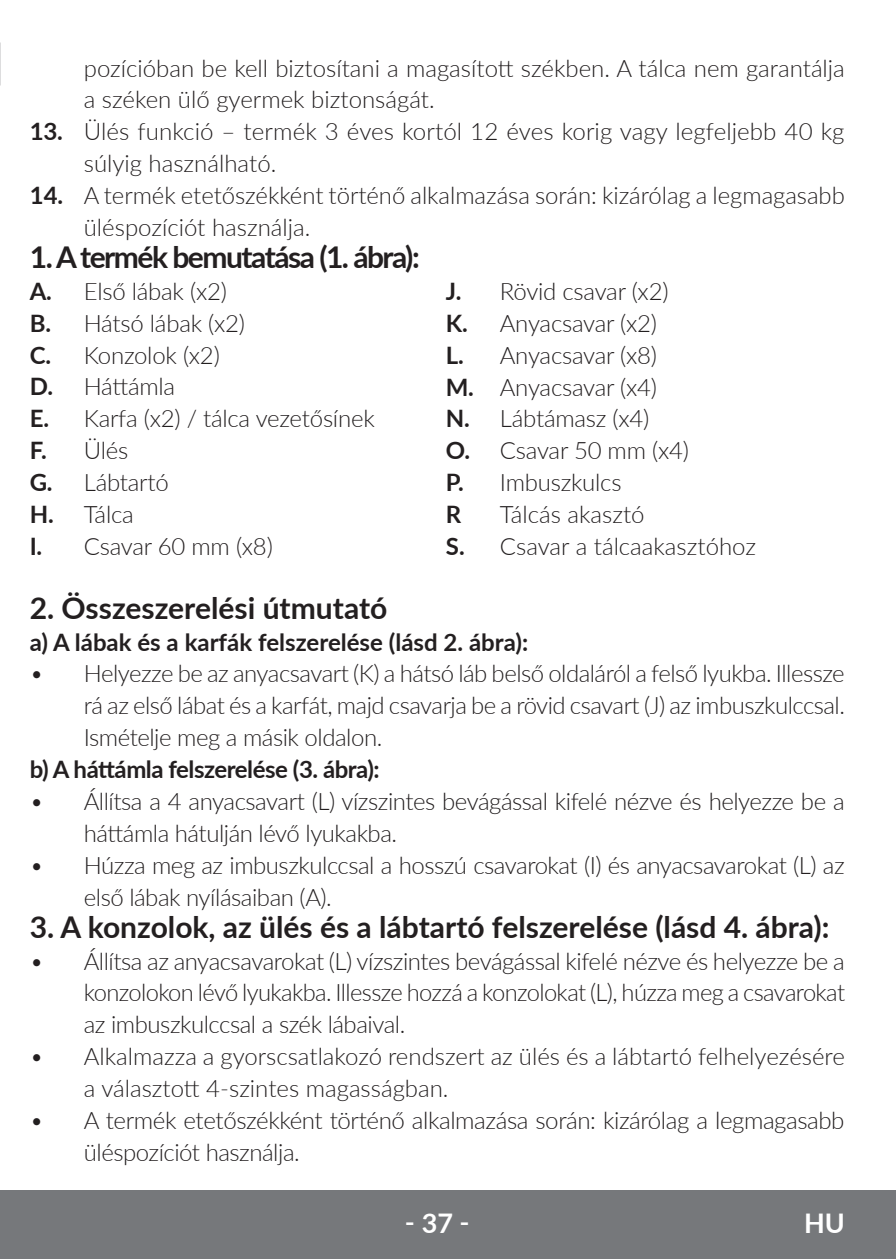
<style>
.page{position:relative;width:896px;height:1259px;background:#fff}
.page>*{position:absolute;margin:0;border:0;box-sizing:border-box;transform-origin:0 0}
.t1{font:700 30px "Lato";color:#231f20}
.t2{font:700 30px "Lato";letter-spacing:-.05em;color:#231f20}
.t3{font:700 27px "Lato";color:#fff}
.t4{font:300 24px/31.8px "Lato";letter-spacing:-.01em;color:#231f20}
.t5{font:700 24px "Lato";color:#231f20}
.t6{font:700 24px "Lato";letter-spacing:-.02em;color:#231f20}
.s1{font-weight:700}
</style>
<div class="page">
<div style="left:0;top:1190px;width:895px;height:69px;background:#76787b"></div>
<p class="t4" style="left:84px;top:51px;width:762px">pozícióban be kell biztosítani a magasított székben. A tálca nem garantálja a széken ülő gyermek biztonságát.</p>
<p class="t4" style="left:84px;top:115px;width:762px;text-indent:-54px"><span class="s1">13.</span> Ülés funkció – termék 3 éves kortól 12 éves korig vagy legfeljebb 40 kg súlyig használható.</p>
<p class="t4" style="left:84px;top:179px;width:762px;text-indent:-54px"><span class="s1">14.</span> A termék etetőszékként történő alkalmazása során: kizárólag a legmagasabb üléspozíciót használja.</p>
<p class="t2" style="left:30px;top:235px;width:391px">1. A termék bemutatása (1. ábra):</p>
<p class="t4" style="left:30px;top:274px;width:346px"><span class="s1">A.</span> Első lábak (x2)<br><span class="s1">B.</span> Hátsó lábak (x2)<br><span class="s1">C.</span> Konzolok (x2)<br><span class="s1">D.</span> Háttámla<br><span class="s1">E.</span> Karfa (x2) / tálca vezetősínek<br><span class="s1">F.</span> Ülés<br><span class="s1">G.</span> Lábtartó<br><span class="s1">H.</span> Tálca<br><span class="s1">I.</span> Csavar 60 mm (x8)</p>
<p class="t4" style="left:446px;top:274px;width:244px"><span class="s1">J.</span> Rövid csavar (x2)<br><span class="s1">K.</span> Anyacsavar (x2)<br><span class="s1">L.</span> Anyacsavar (x8)<br><span class="s1">M.</span> Anyacsavar (x4)<br><span class="s1">N.</span> Lábtámasz (x4)<br><span class="s1">O.</span> Csavar 50 mm (x4)<br><span class="s1">P.</span> Imbuszkulcs<br><span class="s1">R</span></p>
<p class="t4" style="left:446px;top:498px;width:311px;text-indent:54px">Tálcás akasztó<br><span class="s1">S.</span> Csavar a tálcaakasztóhoz</p>
<p class="t1" style="left:30px;top:586px;width:359px">2. Összeszerelési útmutató</p>
<p class="t5" style="left:30px;top:624px;width:500px">a) A lábak és a karfák felszerelése (lásd 2. ábra):</p>
<p class="t4" style="left:84px;top:657px;width:762px;text-align:justify;text-indent:-54px">• Helyezze be az anyacsavart (K) a hátsó láb belső oldaláról a felső lyukba. Illessze rá az első lábat és a karfát, majd csavarja be a rövid csavart (J) az imbuszkulccsal.<br>Ismételje meg a másik oldalon.</p>
<p class="t6" style="left:30px;top:752px;width:351px">b) A háttámla felszerelése (3. ábra):</p>
<p class="t4" style="left:84px;top:785px;width:762px;text-indent:-54px">• Állítsa a 4 anyacsavart (L) vízszintes bevágással kifelé nézve és helyezze be a háttámla hátulján lévő lyukakba.</p>
<p class="t4" style="left:84px;top:848px;width:762px;text-indent:-54px">• Húzza meg az imbuszkulccsal a hosszú csavarokat (I) és anyacsavarokat (L) az első lábak nyílásaiban (A).</p>
<p class="t1" style="left:30px;top:905px;width:801px">3. A konzolok, az ülés és a lábtartó felszerelése (lásd 4. ábra):</p>
<p class="t4" style="left:84px;top:944px;width:762px;text-align:justify;text-indent:-54px">• Állítsa az anyacsavarokat (L) vízszintes bevágással kifelé nézve és helyezze be a konzolokon lévő lyukakba. Illessze hozzá a konzolokat (L), húzza meg a csavarokat az imbuszkulccsal a szék lábaival.</p>
<p class="t4" style="left:84px;top:1040px;width:762px;text-indent:-54px">• Alkalmazza a gyorscsatlakozó rendszert az ülés és a lábtartó felhelyezésére a választott 4-szintes magasságban.</p>
<p class="t4" style="left:84px;top:1104px;width:762px;text-indent:-54px">• A termék etetőszékként történő alkalmazása során: kizárólag a legmagasabb üléspozíciót használja.</p>
<p class="t3" style="left:405px;top:1203px;width:66px">‑ 37 ‑</p>
<p class="t3" style="left:804px;top:1203px;width:42px">HU</p>
</div>
